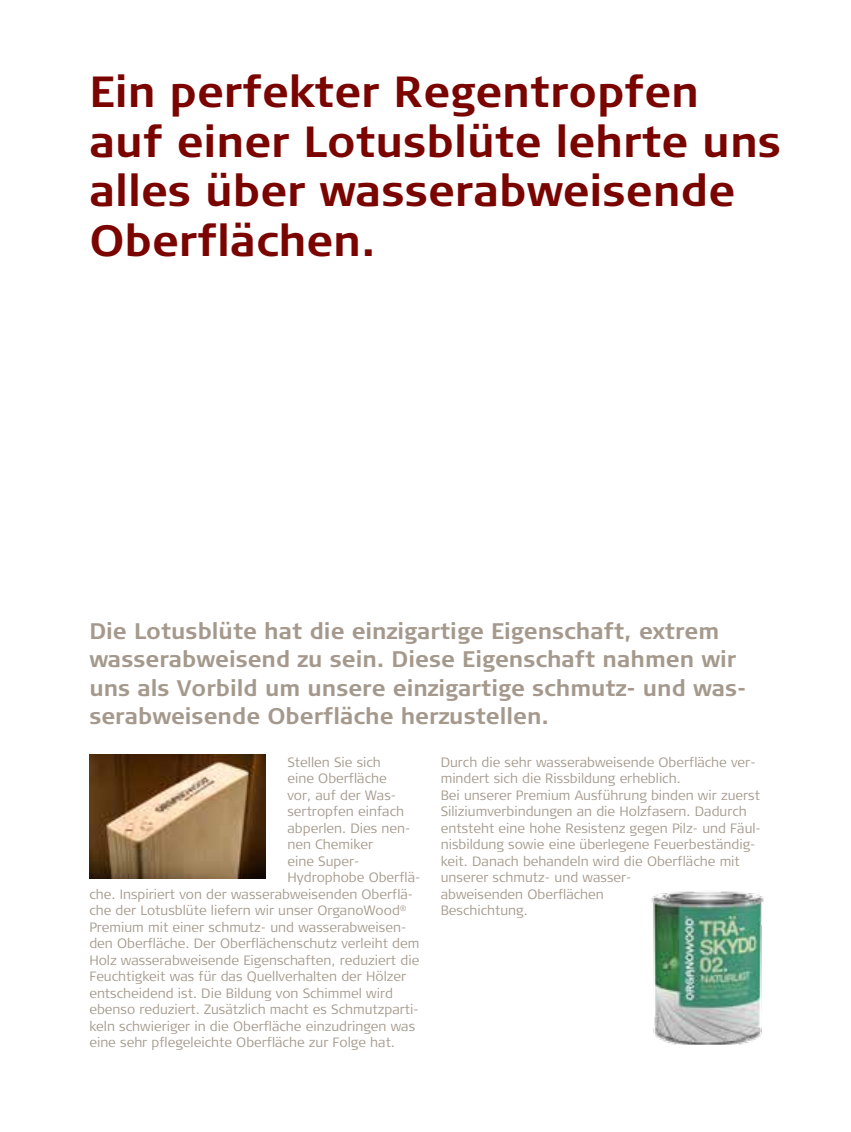
<style>
.page{position:relative;width:851px;height:1132px;background:#fff}
.page>*{position:absolute;margin:0;border:0;box-sizing:border-box;transform-origin:0 0}
.t1{font:700 43.5px/49.5px "Signa Column";color:#790400}
.t2{font:700 22.5px/28.5px "Signa Column";color:#a4998c}
.t3{font:300 13.5px/16.5px "Signa Column";color:#a4998c}
</style>
<div class="page">
<img style="left:89px;top:754px;width:177px;height:124px">
<img style="left:651px;top:891px;width:113px;height:153px">
<p class="t1" style="left:89px;top:67px;width:611px">Ein perfekter Regentropfen</p>
<p class="t1" style="left:89px;top:116px;width:693px">auf einer Lotusblüte lehrte uns alles über wasserabweisende<br>Oberflächen.</p>
<p class="t2" style="left:89px;top:616px;width:658px">Die Lotusblüte hat die einzigartige Eigenschaft, extrem wasserabweisend zu sein. Diese Eigenschaft nahmen wir uns als Vorbild um unsere einzigartige schmutz- und was&shy;serabweisende Oberfläche herzustellen.</p>
<p class="t3" style="left:287px;top:753px;width:95px">Stellen Sie sich</p>
<p class="t3" style="left:287px;top:770px;width:101px">eine Oberfläche</p>
<p class="t3" style="left:287px;top:786px;width:110px">vor, auf der Was-</p>
<p class="t3" style="left:287px;top:803px;width:118px">sertropfen einfach</p>
<p class="t3" style="left:287px;top:819px;width:125px">abperlen. Dies nen-</p>
<p class="t3" style="left:287px;top:836px;width:87px">nen Chemiker</p>
<p class="t3" style="left:287px;top:852px;width:74px">eine Super-</p>
<p class="t3" style="left:89px;top:869px;width:332px;text-indent:198px">Hydrophobe Oberflä&shy;che. Inspiriert von der wasserabweisenden Oberflä&shy;che der Lotusblüte liefern wir unser OrganoWood<sup>® </sup>Premium mit einer schmutz- und wasserabweisen&shy;den Oberfläche. Der Oberflächenschutz verleiht dem Holz wasserabweisende Eigenschaften, reduziert die Feuchtigkeit was für das Quellverhalten der Hölzer entscheidend ist. Die Bildung von Schimmel wird ebenso reduziert. Zusätzlich macht es Schmutzparti&shy;keln schwieriger in die Oberfläche einzudringen was eine sehr pflegeleichte Oberfläche zur Folge hat.</p>
<p class="t3" style="left:440px;top:753px;width:316px">Durch die sehr wasserabweisende Oberfläche ver&shy;mindert sich die Rissbildung erheblich.</p>
<p class="t3" style="left:440px;top:786px;width:322px">Bei unserer Premium Ausführung binden wir zuerst Siliziumverbindungen an die Holzfasern. Dadurch entsteht eine hohe Resistenz gegen Pilz- und Fäul&shy;nisbildung sowie eine überlegene Feuerbeständig&shy;keit. Danach behandeln wird die Oberfläche mit unserer schmutz- und wasser-</p>
<p class="t3" style="left:440px;top:885px;width:165px">abweisenden Oberflächen</p>
<p class="t3" style="left:440px;top:902px;width:89px">Beschichtung.</p>
</div>
